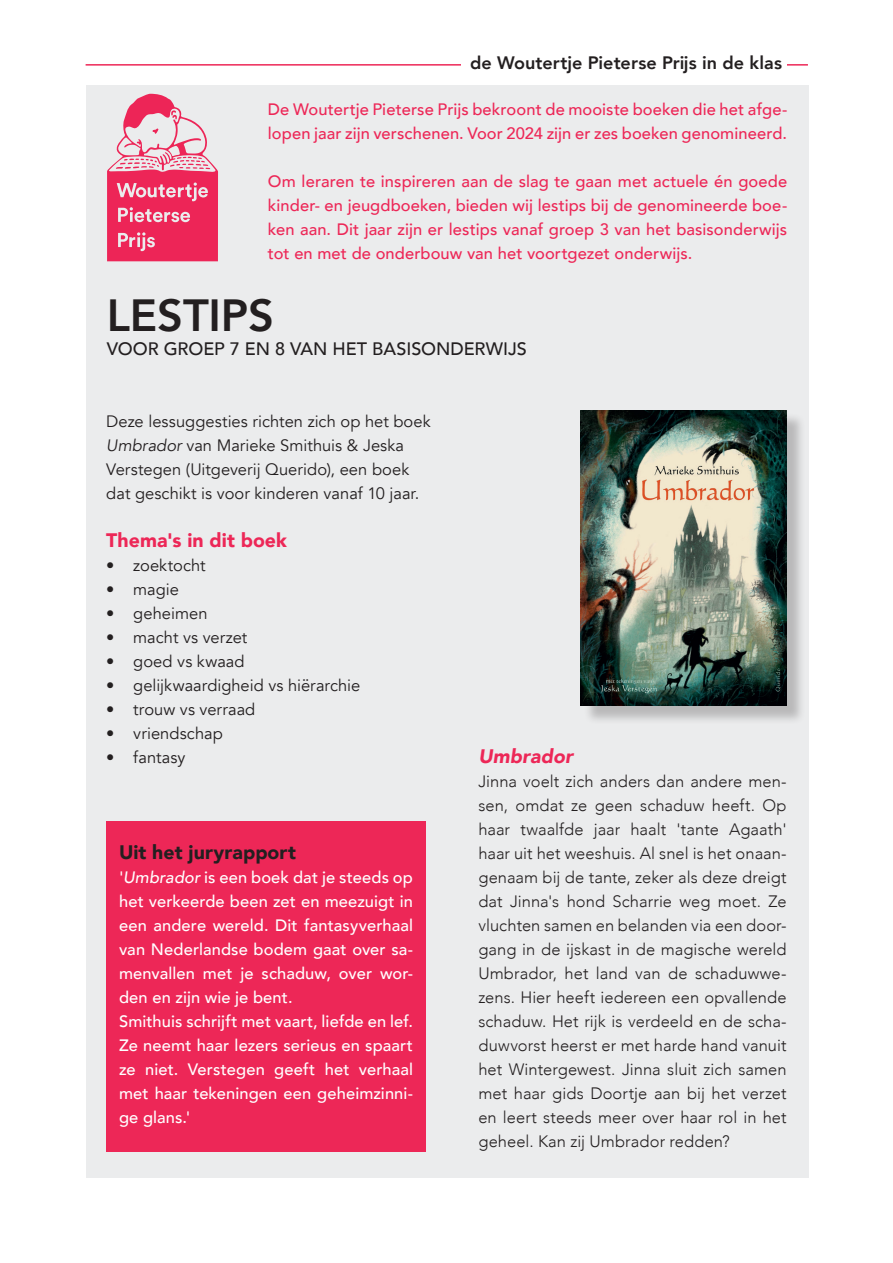
<style>
.page{position:relative;width:893px;height:1263px;background:#fff}
.page>*{position:absolute;margin:0;border:0;box-sizing:border-box;transform-origin:0 0}
.t1{font:800 45px "Avenir";letter-spacing:-.005em;color:#231f20}
.t2{font:900 19.5px "Avenir";letter-spacing:.005em;color:#231f20}
.t3{font:900 19.5px "Avenir";letter-spacing:.005em;color:#ed2757}
.t4{font:italic 900 19.5px "Avenir";letter-spacing:.005em;color:#ed2757}
.t5{font:500 18px "Avenir";letter-spacing:-.005em;color:#231f20}
.t6{font:800 18px "Avenir";letter-spacing:.005em;color:#231f20}
.t7{font:300 16.5px/24px "Avenir";letter-spacing:.005em;color:#231f20;text-align:justify}
.t8{font:500 16.5px/24px "Avenir";letter-spacing:.005em;color:#ed2757}
.t9{font:500 16.5px/24px "Avenir";letter-spacing:.005em;color:#fff}
.t10{font:16.5px/24px "Avenir";color:#231f20}
.s1{font-style:italic}
</style>
<div class="page">
<div style="left:86px;top:85px;width:722px;height:1093px;background:#ebeced"></div>
<svg style="left:107px;top:94px;width:111px;height:167px"></svg>
<div style="left:583px;top:413px;width:222px;height:312px;background:#231f20;opacity:.25"></div>
<img style="left:581px;top:410px;width:206px;height:296px">
<div style="left:106px;top:821px;width:320px;height:330px;background:#ed2757"></div>
<hr style="left:86px;top:64px;width:722px;height:2px;background:#ed2757">
<div style="left:461px;top:51px;width:326px;height:27px;background:#fff"></div>
<p class="t6" style="left:470px;top:48px;width:314px">de Woutertje Pieterse Prijs in de klas</p>
<p class="t8" style="left:268px;top:96px;width:521px">De Woutertje Pieterse Prijs bekroont de mooiste boeken die het afge&shy;lopen jaar zijn verschenen. Voor 2024 zijn er zes boeken genomineerd.</p>
<p class="t8" style="left:268px;top:168px;width:521px;text-align:justify">Om leraren te inspireren aan de slag te gaan met actuele én goede kinder- en jeugdboeken, bieden wij lestips bij de genomineerde boe&shy;ken aan. Dit jaar zijn er lestips vanaf groep 3 van het basisonderwijs tot en met de onderbouw van het voortgezet onderwijs.</p>
<h1 class="t1" style="left:107px;top:280px;width:169px">LESTIPS</h1>
<p class="t5" style="left:107px;top:333px;width:421px">VOOR GROEP 7 EN 8 VAN HET BASISONDERWIJS</p>
<p class="t10" style="left:106px;top:409px;width:326px">Deze lessuggesties richten zich op het boek <span class="s1">Umbrador</span> van Marieke Smithuis &amp; Jeska Verstegen (Uitgeverij Querido), een boek dat geschikt is voor kinderen vanaf 10 jaar.</p>
<p class="t3" style="left:106px;top:523px;width:182px">Thema's in dit boek</p>
<p class="t10" style="left:106px;top:553px;width:101px">• zoektocht</p>
<p class="t10" style="left:106px;top:577px;width:74px">• magie</p>
<p class="t10" style="left:106px;top:601px;width:103px">• geheimen</p>
<p class="t10" style="left:106px;top:625px;width:143px">• macht vs verzet</p>
<p class="t10" style="left:106px;top:649px;width:140px">• goed vs kwaad</p>
<p class="t10" style="left:106px;top:673px;width:255px">• gelijkwaardigheid vs hiërarchie</p>
<p class="t10" style="left:106px;top:697px;width:151px">• trouw vs verraad</p>
<p class="t10" style="left:106px;top:721px;width:118px">• vriendschap</p>
<p class="t10" style="left:106px;top:745px;width:81px">• fantasy</p>
<p class="t2" style="left:119px;top:835px;width:178px">Uit het juryrapport</p>
<p class="t9" style="left:119px;top:864px;width:295px">'<span class="s1">Umbrador</span> is een boek dat je steeds op het verkeerde been zet en meezuigt in een andere wereld. Dit fantasyverhaal van Nederlandse bodem gaat over sa&shy;menvallen met je schaduw, over wor&shy;den en zijn wie je bent.<br>Smithuis schrijft met vaart, liefde en lef.<br>Ze neemt haar lezers serieus en spaart ze niet. Verstegen geeft het verhaal met haar tekeningen een geheimzinni&shy;ge glans.'</p>
<p class="t4" style="left:478px;top:740px;width:96px">Umbrador</p>
<p class="t7" style="left:478px;top:769px;width:310px">Jinna voelt zich anders dan andere men&shy;sen, omdat ze geen schaduw heeft. Op haar twaalfde jaar haalt 'tante Agaath' haar uit het weeshuis. Al snel is het onaan&shy;genaam bij de tante, zeker als deze dreigt dat Jinna's hond Scharrie weg moet. Ze vluchten samen en belanden via een door&shy;gang in de ijskast in de magische wereld Umbrador, het land van de schaduwwe&shy;zens. Hier heeft iedereen een opvallende schaduw. Het rijk is verdeeld en de scha&shy;duwvorst heerst er met harde hand vanuit het Wintergewest. Jinna sluit zich samen met haar gids Doortje aan bij het verzet en leert steeds meer over haar rol in het geheel. Kan zij Umbrador redden?</p>
</div>
